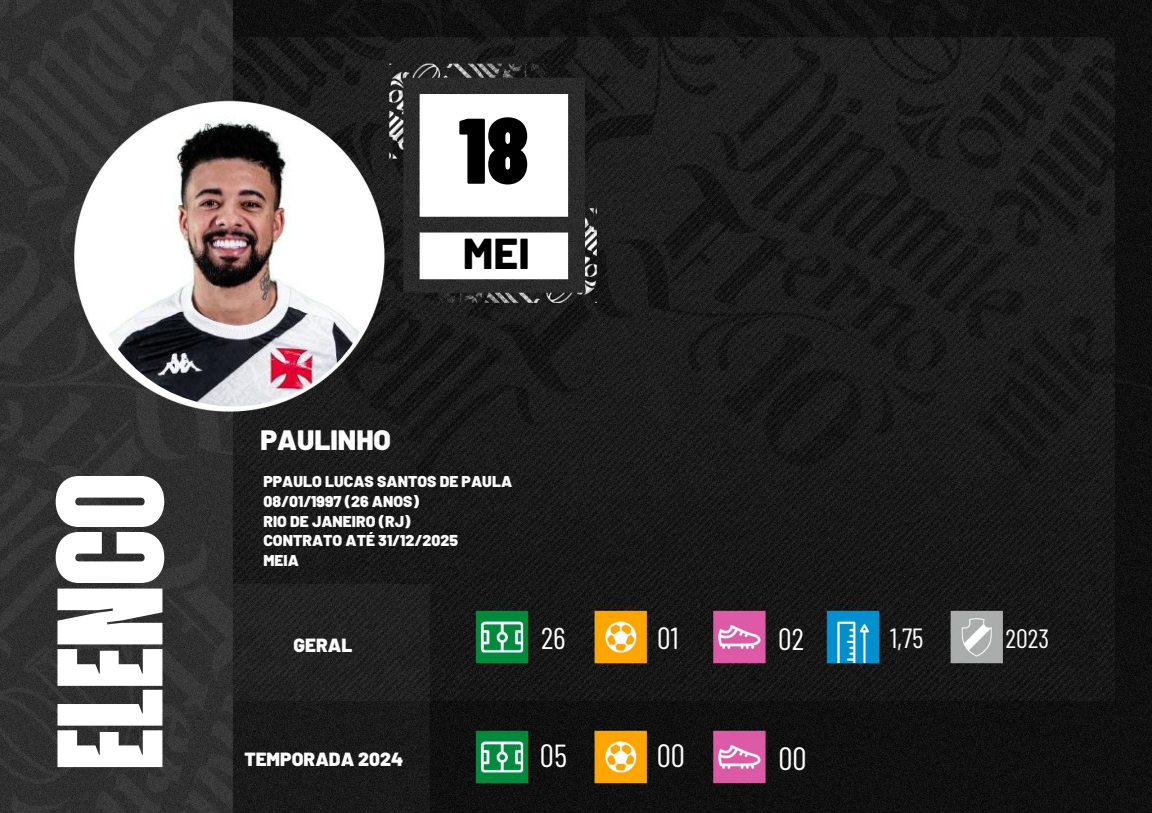
<style>
.page{position:relative;width:1152px;height:813px;background:#fff}
.page>*{position:absolute;margin:0;border:0;box-sizing:border-box;transform-origin:0 0}
.t1{font:800 150px "Zuume Cut";color:#fff}
.t2{font:900 92.85px "Barlow Condensed";color:#000}
.t3{font:800 43.12px "Barlow";color:#000}
.t4{font:31.8px "Barlow Condensed";color:#fff}
.t5{font:30.38px "Barlow Condensed";color:#fcfcfc}
.t6{font:900 27.97px "Barlow";color:#fcfcfc}
.t7{font:27.75px "Barlow Condensed";color:#fcfcfc}
.t8{font:26.33px "Barlow Condensed";color:#fcfcfc}
.t9{font:900 19.05px "Barlow";letter-spacing:.005em;color:#fff}
.t10{font:900 19.05px "Barlow";letter-spacing:.005em;color:#fcfcfc}
.t11{font:900 15.67px/19.6px "Barlow";letter-spacing:.005em;color:#fcfcfc}
</style>
<div class="page">
<img style="left:0;top:0;width:1152px;height:812px">
<img style="left:89px;top:116px;width:289px;height:290px;border-radius:50%">
<h1 class="t1" style="left:42px;top:769px;width:298px;rotate:-90deg">ELENCO</h1>
<h2 class="t2" style="left:459px;top:91px;width:72px">18</h2>
<h3 class="t3" style="left:463px;top:226px;width:69px">MEI</h3>
<h3 class="t6" style="left:260px;top:421px;width:132px">PAULINHO</h3>
<p class="t11" style="left:263px;top:471px;width:250px">PPAULO LUCAS SANTOS DE PAULA<br>08/01/1997 (26 ANOS)<br>RIO DE JANEIRO (RJ)<br>CONTRATO ATÉ 31/12/2025<br>MEIA</p>
<p class="t10" style="left:293px;top:632px;width:60px">GERAL</p>
<h3 class="t5" style="left:541px;top:618px;width:26px">26</h3>
<h3 class="t5" style="left:657px;top:618px;width:23px">01</h3>
<h3 class="t5" style="left:778px;top:619px;width:27px">02</h3>
<h3 class="t7" style="left:890px;top:619px;width:35px">1,75</h3>
<h3 class="t8" style="left:1006px;top:621px;width:45px">2023</h3>
<p class="t9" style="left:244px;top:746px;width:161px">TEMPORADA 2024</p>
<h3 class="t4" style="left:540px;top:735px;width:29px">05</h3>
<h3 class="t4" style="left:657px;top:735px;width:30px">00</h3>
<h3 class="t4" style="left:778px;top:737px;width:30px">00</h3>
</div>
